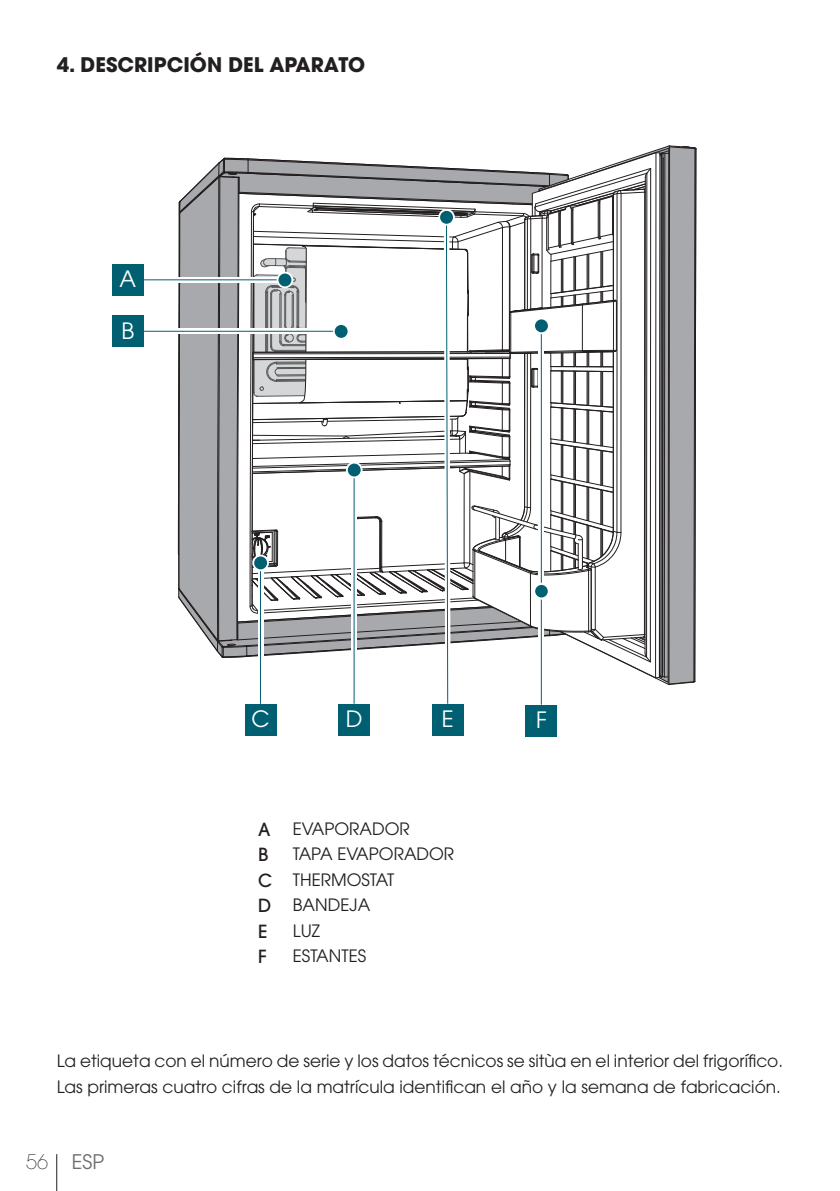
<style>
.page{position:relative;width:840px;height:1191px;background:#fff}
.page>*{position:absolute;margin:0;border:0;box-sizing:border-box;transform-origin:0 0}
.t1{font:22.4px "ITC Avant Garde Std";color:#fff}
.p-01{font:700 20px "ITC Avant Garde Std";color:#231f20}
.t2{font:20px "ITC Avant Garde Std";color:#6c6d70}
.P-02{font:500 18px "ITC Avant Garde Std";color:#231f20}
.P-02-2{font:17px "ITC Avant Garde Std";color:#231f20}
.s1{font-weight:200;color:#231f20}
</style>
<div class="page">
<hr style="left:56px;top:1154px;width:1px;height:37px;background:#231f20">
<div style="left:338px;top:703px;width:32px;height:32px;background:#006072"></div>
<div style="left:525px;top:704px;width:32px;height:32px;background:#006072"></div>
<svg style="left:177px;top:145px;width:519px;height:559px"></svg>
<div style="left:432px;top:703px;width:31px;height:32px;background:#006072"></div>
<div style="left:439px;top:210px;width:14px;height:15px;background:#006072;border-radius:50%"></div>
<div style="left:438px;top:209px;width:16px;height:17px;border:2px solid #fff;border-radius:50%"></div>
<div style="left:258px;top:560px;width:5px;height:143px;background:#fff"></div>
<hr style="left:260px;top:560px;width:1px;height:143px;background:#006072">
<div style="left:245px;top:703px;width:31px;height:32px;background:#006072"></div>
<div style="left:253px;top:555px;width:15px;height:15px;background:#006072;border-radius:50%"></div>
<div style="left:252px;top:554px;width:17px;height:17px;border:2px solid #fff;border-radius:50%"></div>
<svg style="left:144px;top:277px;width:132px;height:6px"></svg>
<hr style="left:144px;top:279px;width:144px;height:1px;background:#006072">
<div style="left:112px;top:264px;width:32px;height:32px;background:#006072"></div>
<div style="left:277px;top:273px;width:15px;height:14px;background:#006072;border-radius:50%"></div>
<div style="left:276px;top:272px;width:17px;height:16px;border:2px solid #fff;border-radius:50%"></div>
<svg style="left:144px;top:329px;width:189px;height:5px"></svg>
<hr style="left:144px;top:331px;width:200px;height:1px;background:#006072">
<div style="left:112px;top:315px;width:32px;height:32px;background:#006072"></div>
<div style="left:333px;top:324px;width:15px;height:15px;background:#006072;border-radius:50%"></div>
<div style="left:333px;top:323px;width:16px;height:17px;border:2px solid #fff;border-radius:50%"></div>
<p class="p-01" style="left:57px;top:51px;width:310px">4. DESCRIPCIÓN DEL APARATO</p>
<p class="t1" style="left:119px;top:265px;width:18px">A</p>
<p class="t1" style="left:121px;top:316px;width:14px">B</p>
<p class="t1" style="left:251px;top:705px;width:20px">C</p>
<p class="t1" style="left:346px;top:705px;width:18px">D</p>
<p class="t1" style="left:441px;top:705px;width:14px">E</p>
<p class="t1" style="left:536px;top:706px;width:12px">F</p>
<p class="P-02" style="left:258px;top:817px;width:14px">A</p>
<p class="P-02" style="left:258px;top:843px;width:12px">B</p>
<p class="P-02" style="left:258px;top:868px;width:16px">C</p>
<p class="P-02" style="left:258px;top:894px;width:15px">D</p>
<p class="P-02" style="left:258px;top:919px;width:11px">E</p>
<p class="P-02" style="left:258px;top:945px;width:10px">F</p>
<p class="P-02-2" style="left:293px;top:818px;width:118px">EVAPORADOR</p>
<p class="P-02-2" style="left:293px;top:843px;width:163px">TAPA EVAPORADOR</p>
<p class="P-02-2" style="left:293px;top:869px;width:103px">THERMOSTAT</p>
<p class="P-02-2" style="left:293px;top:894px;width:79px">BANDEJA</p>
<p class="P-02-2" style="left:293px;top:920px;width:29px">LUZ</p>
<p class="P-02-2" style="left:293px;top:945px;width:75px">ESTANTES</p>
<p class="P-02-2" style="left:57px;top:1050px;width:727px">La etiqueta con el número de serie y los datos técnicos se sitùa en el interior del frigorífico.</p>
<p class="P-02-2" style="left:57px;top:1075px;width:725px">Las primeras cuatro cifras de la matrícula identifican el año y la semana de fabricación.</p>
<p class="t2" style="left:26px;top:1149px;width:80px"><span class="s1">56</span> ESP</p>
</div>
